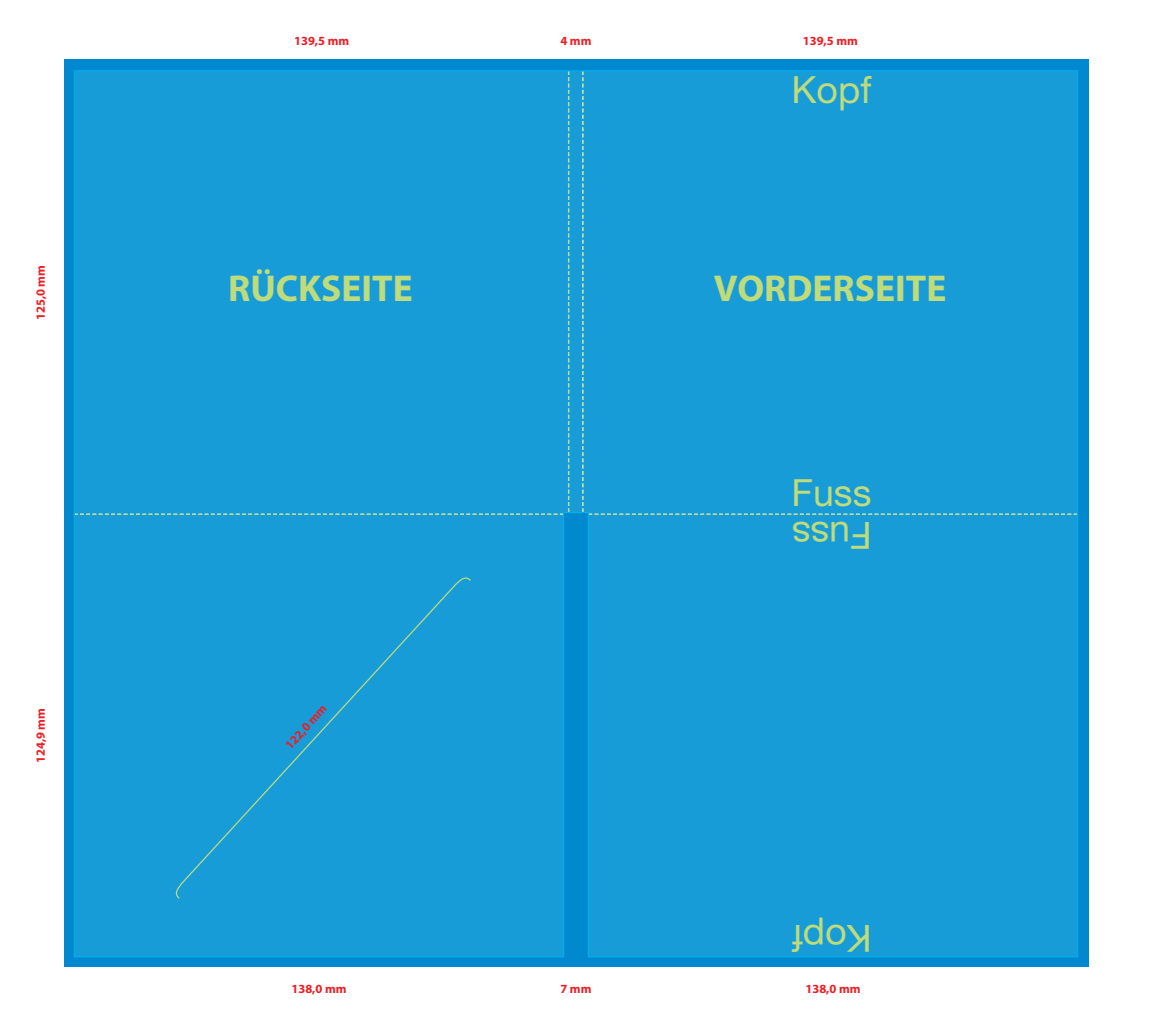
<style>
.page{position:relative;width:1152px;height:1028px;background:#fff}
.page>*{position:absolute;margin:0;border:0;box-sizing:border-box;transform-origin:0 0}
.t1{font:700 37.5px "Myriad Pro";color:#c0db7a}
.t2{font:37.5px "Helvetica Neue";color:#c0db7a}
.t3{font:700 12.5px "Myriad Pro";color:#ee1d23}
</style>
<div class="page">
<div style="left:64px;top:59px;width:1024px;height:907px;background:#0089cf"></div>
<div style="left:73px;top:70px;width:1005px;height:888px;background:#189cd8"></div>
<div style="left:174px;top:576px;width:298px;height:324px;background:#189cd8"></div>
<p class="t3" style="left:32px;top:320px;width:57px;rotate:-90deg">125,0 mm</p>
<p class="t3" style="left:294px;top:32px;width:57px">139,5 mm</p>
<p class="t3" style="left:560px;top:32px;width:32px">4 mm</p>
<p class="t3" style="left:803px;top:32px;width:57px">139,5 mm</p>
<h1 class="t2" style="left:791px;top:68px;width:81px">Kopf</h1>
<h1 class="t1" style="left:228px;top:264px;width:186px">RÜCKSEITE</h1>
<h1 class="t1" style="left:714px;top:264px;width:234px">VORDERSEITE</h1>
<h1 class="t2" style="left:791px;top:470px;width:81px">Fuss</h1>
<h1 class="t2" style="left:872px;top:558px;width:81px;rotate:-180deg">Fuss</h1>
<p class="t3" style="left:32px;top:763px;width:57px;rotate:-90deg">124,9 mm</p>
<p class="t3" style="left:281px;top:742px;width:57px;rotate:-48deg">122,0 mm</p>
<p class="t3" style="left:291px;top:980px;width:57px">138,0 mm</p>
<p class="t3" style="left:560px;top:980px;width:32px">7 mm</p>
<h1 class="t2" style="left:872px;top:961px;width:81px;rotate:-180deg">Kopf</h1>
<p class="t3" style="left:805px;top:980px;width:57px">138,0 mm</p>
</div>
